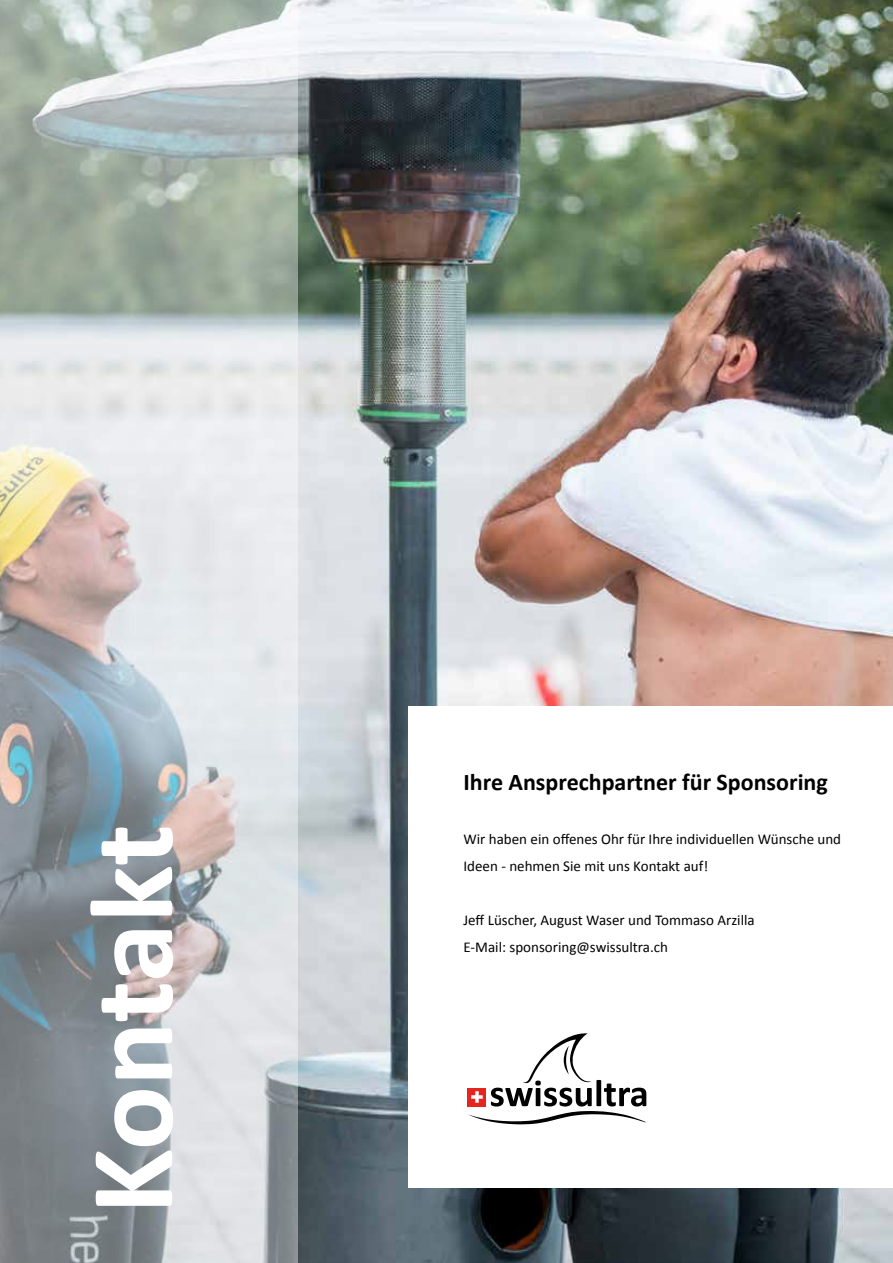
<style>
.page{position:relative;width:893px;height:1263px;background:#fff}
.page>*{position:absolute;margin:0;border:0;box-sizing:border-box;transform-origin:0 0}
.t1{font:700 120px "Calibri";letter-spacing:-.01em;color:#fff}
.t2{font:700 24px "Calibri";color:#000}
.t3{font:15px/27px "Calibri";color:#000}
</style>
<div class="page">
<img style="left:298px;top:0;width:595px;height:1263px">
<svg style="left:0;top:0;width:298px;height:1263px;background:#b8bdbd"></svg>
<div style="left:408px;top:706px;width:485px;height:481px;background:#fff"></div>
<svg style="left:468px;top:1033px;width:178px;height:91px"></svg>
<h1 class="t1" style="left:55px;top:1214px;width:391px;rotate:-90deg">Kontakt</h1>
<h2 class="t2" style="left:463px;top:766px;width:366px">Ihre Ansprechpartner für Sponsoring</h2>
<p class="t3" style="left:463px;top:825px;width:379px">Wir haben ein offenes Ohr für Ihre individuellen Wünsche und<br>Ideen - nehmen Sie mit uns Kontakt auf!</p>
<p class="t3" style="left:463px;top:906px;width:293px">Jeff Lüscher, August Waser und Tommaso Arzilla<br>E-Mail: sponsoring@swissultra.ch</p>
</div>
